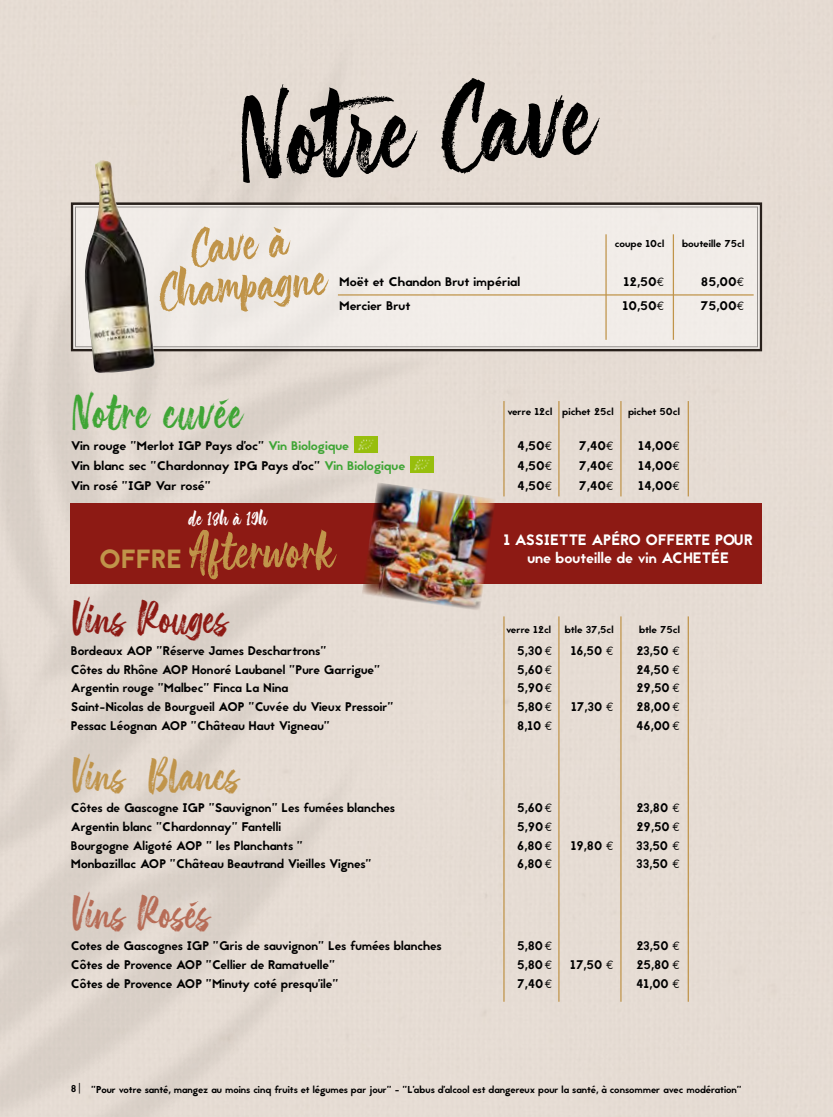
<style>
.page{position:relative;width:833px;height:1117px;background:#fff}
.page>*{position:absolute;margin:0;border:0;box-sizing:border-box;transform-origin:0 0}
.t1{font:116.25px "The Friday Stroke";color:#000}
.t2{font:51.25px "The Friday Stroke";color:#c0944a}
.t3{font:50px/41.4px "The Friday Stroke";color:#c09449;text-align:center}
.t4{font:47.5px "The Friday Stroke";letter-spacing:.03em;color:#3fa535}
.t5{font:43.75px "The Friday Stroke";color:#8d1a14}
.t6{font:43.75px "The Friday Stroke";color:#c0944a}
.t7{font:43.75px "The Friday Stroke";color:#b76c56}
.t8{font:20px "The Friday Stroke";color:#fff}
.t9{font:15px/18.1px "Jaapokki";color:#fff;text-align:center}
.t10{font:12.5px "Jaapokki";color:#000}
.t11{font:12.5px "Jaapokki";color:#000;scale:1.05 1}
.t12{font:10px "Jaapokki";color:#000}
.t13{font:10px "Jaapokki";color:#000;scale:1.05 1}
.s1{font-family:"Euro Mono"}
.s2{color:#3fa535}
.s3{font-family:"Jaapokki";font-size:26.25px}
</style>
<div class="page">
<img style="left:0;top:0;width:833px;height:1116px">
<svg style="left:70px;top:201px;width:693px;height:151px;background:#645b55"></svg>
<div style="left:73px;top:205px;width:686px;height:144px;background:#f1ece8"></div>
<hr style="left:338px;top:294px;width:415px;height:1px;background:#c0944a">
<hr style="left:605px;top:234px;width:1px;height:106px;background:#c0944a">
<hr style="left:673px;top:234px;width:1px;height:106px;background:#c0944a">
<hr style="left:503px;top:401px;width:1px;height:95px;background:#c0944a">
<hr style="left:503px;top:616px;width:1px;height:385px;background:#c0944a">
<hr style="left:558px;top:401px;width:1px;height:95px;background:#c0944a">
<hr style="left:558px;top:616px;width:1px;height:385px;background:#c0944a">
<hr style="left:620px;top:401px;width:1px;height:95px;background:#c0944a">
<hr style="left:620px;top:616px;width:1px;height:385px;background:#c0944a">
<hr style="left:687px;top:401px;width:2px;height:95px;background:#c0944a">
<hr style="left:687px;top:616px;width:2px;height:385px;background:#c0944a">
<div style="left:71px;top:503px;width:691px;height:80px;background:#8d1a14"></div>
<img style="left:361px;top:482px;width:135px;height:129px">
<img style="left:85px;top:160px;width:70px;height:213px">
<img style="left:354px;top:437px;width:24px;height:15px">
<img style="left:410px;top:456px;width:24px;height:16px">
<h1 class="t1" style="left:232px;top:68px;width:359px;rotate:-4deg">Notr e Cave</h1>
<h3 class="t3" style="left:154px;top:231px;width:169px;rotate:-5deg">Cave à<br>Champagne</h3>
<p class="t13" style="left:615px;top:236px;width:48px">coupe 10cl</p>
<p class="t13" style="left:682px;top:236px;width:61px">bouteille 75cl</p>
<p class="t11" style="left:339px;top:273px;width:174px">Moët et Chandon Brut impérial</p>
<p class="t11" style="left:623px;top:273px;width:40px">12,50<span class="s1">E</span></p>
<p class="t11" style="left:701px;top:273px;width:43px">85,00<span class="s1">E</span></p>
<p class="t11" style="left:339px;top:296px;width:70px">Mercier Brut</p>
<p class="t11" style="left:622px;top:296px;width:41px">10,50<span class="s1">E</span></p>
<p class="t11" style="left:700px;top:296px;width:43px">75,00<span class="s1">E</span></p>
<h3 class="t4" style="left:71px;top:382px;width:172px">Notre cuvée</h3>
<p class="t13" style="left:507px;top:404px;width:103px">verre 12cl pichet 25cl</p>
<p class="t13" style="left:628px;top:404px;width:51px">pichet 50cl</p>
<p class="t11" style="left:71px;top:437px;width:267px">Vin rouge "Merlot IGP Pays d’oc" <span class="s2">Vin Biologique</span></p>
<p class="t11" style="left:517px;top:437px;width:35px">4,50<span class="s1">E</span></p>
<p class="t11" style="left:579px;top:437px;width:35px">7,40<span class="s1">E</span></p>
<p class="t11" style="left:638px;top:437px;width:41px">14,00<span class="s1">E</span></p>
<p class="t11" style="left:71px;top:457px;width:320px">Vin blanc sec "Chardonnay IPG Pays d’oc" <span class="s2">Vin Biologique</span></p>
<p class="t11" style="left:517px;top:457px;width:35px">4,50<span class="s1">E</span></p>
<p class="t11" style="left:579px;top:457px;width:35px">7,40<span class="s1">E</span></p>
<p class="t11" style="left:638px;top:457px;width:41px">14,00<span class="s1">E</span></p>
<p class="t11" style="left:71px;top:477px;width:135px">Vin rosé "IGP Var rosé"</p>
<p class="t11" style="left:517px;top:477px;width:35px">4,50<span class="s1">E</span></p>
<p class="t11" style="left:579px;top:477px;width:35px">7,40<span class="s1">E</span></p>
<p class="t11" style="left:638px;top:477px;width:41px">14,00<span class="s1">E</span></p>
<h3 class="t8" style="left:189px;top:506px;width:80px">de 18h à 19h</h3>
<h2 class="t2" style="left:99px;top:519px;width:237px"><span class="s3">OFFRE</span> Afterwork</h2>
<p class="t9" style="left:503px;top:531px;width:251px">1 ASSIETTE APÉRO OFFERTE POUR une bouteille de vin ACHETÉE</p>
<h3 class="t5" style="left:71px;top:591px;width:159px">Vins Rouges</h3>
<p class="t13" style="left:506px;top:622px;width:44px">verre 12cl</p>
<p class="t13" style="left:565px;top:622px;width:48px">btle 37,5cl</p>
<p class="t13" style="left:639px;top:622px;width:40px">btle 75cl</p>
<p class="t10" style="left:71px;top:641px;width:257px">Bordeaux AOP "Réserve James Deschartrons"</p>
<p class="t10" style="left:517px;top:641px;width:36px">5,30 <span class="s1">E</span></p>
<p class="t10" style="left:571px;top:641px;width:44px">16,50 <span class="s1">E</span></p>
<p class="t10" style="left:636px;top:641px;width:45px">23,50 <span class="s1">E</span></p>
<p class="t10" style="left:71px;top:660px;width:311px">Côtes du Rhône AOP Honoré Laubanel "Pure Garrigue"</p>
<p class="t10" style="left:517px;top:660px;width:36px">5,60<span class="s1">E</span></p>
<p class="t10" style="left:636px;top:660px;width:45px">24,50 <span class="s1">E</span></p>
<p class="t10" style="left:71px;top:679px;width:219px">Argentin rouge "Malbec" Finca La Nina</p>
<p class="t10" style="left:517px;top:679px;width:36px">5,90<span class="s1">E</span></p>
<p class="t10" style="left:636px;top:679px;width:45px">29,50 <span class="s1">E</span></p>
<p class="t10" style="left:71px;top:698px;width:324px">Saint-Nicolas de Bourgueil AOP "Cuvée du Vieux Pressoir"</p>
<p class="t10" style="left:517px;top:698px;width:36px">5,80<span class="s1">E</span></p>
<p class="t10" style="left:571px;top:698px;width:44px">17,30 <span class="s1">E</span></p>
<p class="t10" style="left:636px;top:698px;width:45px">28,00 <span class="s1">E</span></p>
<p class="t10" style="left:71px;top:716px;width:261px">Pessac Léognan AOP "Château Haut Vigneau"</p>
<p class="t10" style="left:517px;top:716px;width:36px">8,10 <span class="s1">E</span></p>
<p class="t10" style="left:636px;top:716px;width:45px">46,00 <span class="s1">E</span></p>
<h3 class="t6" style="left:71px;top:748px;width:171px">Vins Blancs</h3>
<p class="t10" style="left:71px;top:798px;width:325px">Côtes de Gascogne IGP "Sauvignon" Les fumées blanches</p>
<p class="t10" style="left:517px;top:798px;width:36px">5,60<span class="s1">E</span></p>
<p class="t10" style="left:636px;top:798px;width:45px">23,80 <span class="s1">E</span></p>
<p class="t10" style="left:71px;top:817px;width:212px">Argentin blanc "Chardonnay" Fantelli</p>
<p class="t10" style="left:517px;top:817px;width:36px">5,90<span class="s1">E</span></p>
<p class="t10" style="left:636px;top:817px;width:45px">29,50 <span class="s1">E</span></p>
<p class="t10" style="left:71px;top:836px;width:234px">Bourgogne Aligoté AOP " les Planchants "</p>
<p class="t10" style="left:517px;top:836px;width:36px">6,80 <span class="s1">E</span></p>
<p class="t10" style="left:571px;top:836px;width:44px">19,80 <span class="s1">E</span></p>
<p class="t10" style="left:636px;top:836px;width:45px">33,50 <span class="s1">E</span></p>
<p class="t10" style="left:71px;top:855px;width:302px">Monbazillac AOP "Château Beautrand Vieilles Vignes"</p>
<p class="t10" style="left:517px;top:855px;width:36px">6,80 <span class="s1">E</span></p>
<p class="t10" style="left:636px;top:855px;width:45px">33,50 <span class="s1">E</span></p>
<h3 class="t7" style="left:71px;top:886px;width:141px">Vins Rosés</h3>
<p class="t10" style="left:71px;top:937px;width:372px">Cotes de Gascognes IGP "Gris de sauvignon" Les fumées blanches</p>
<p class="t10" style="left:517px;top:937px;width:36px">5,80<span class="s1">E</span></p>
<p class="t10" style="left:636px;top:937px;width:45px">23,50 <span class="s1">E</span></p>
<p class="t10" style="left:71px;top:955px;width:266px">Côtes de Provence AOP "Cellier de Ramatuelle"</p>
<p class="t10" style="left:517px;top:955px;width:36px">5,80<span class="s1">E</span></p>
<p class="t10" style="left:570px;top:955px;width:45px">17,50 <span class="s1">E</span></p>
<p class="t10" style="left:636px;top:955px;width:45px">25,80 <span class="s1">E</span></p>
<p class="t10" style="left:71px;top:974px;width:269px">Côtes de Provence AOP "Minuty coté presqu’ile"</p>
<p class="t10" style="left:517px;top:974px;width:36px">7,40<span class="s1">E</span></p>
<p class="t10" style="left:636px;top:974px;width:45px">41,00 <span class="s1">E</span></p>
<p class="t12" style="left:71px;top:1080px;width:13px">8|</p>
<p class="t12" style="left:91px;top:1082px;width:652px">"Pour votre santé, mangez au moins cinq fruits et légumes par jour" - "L’abus d’alcool est dangereux pour la santé, à consommer avec modération"</p>
</div>
